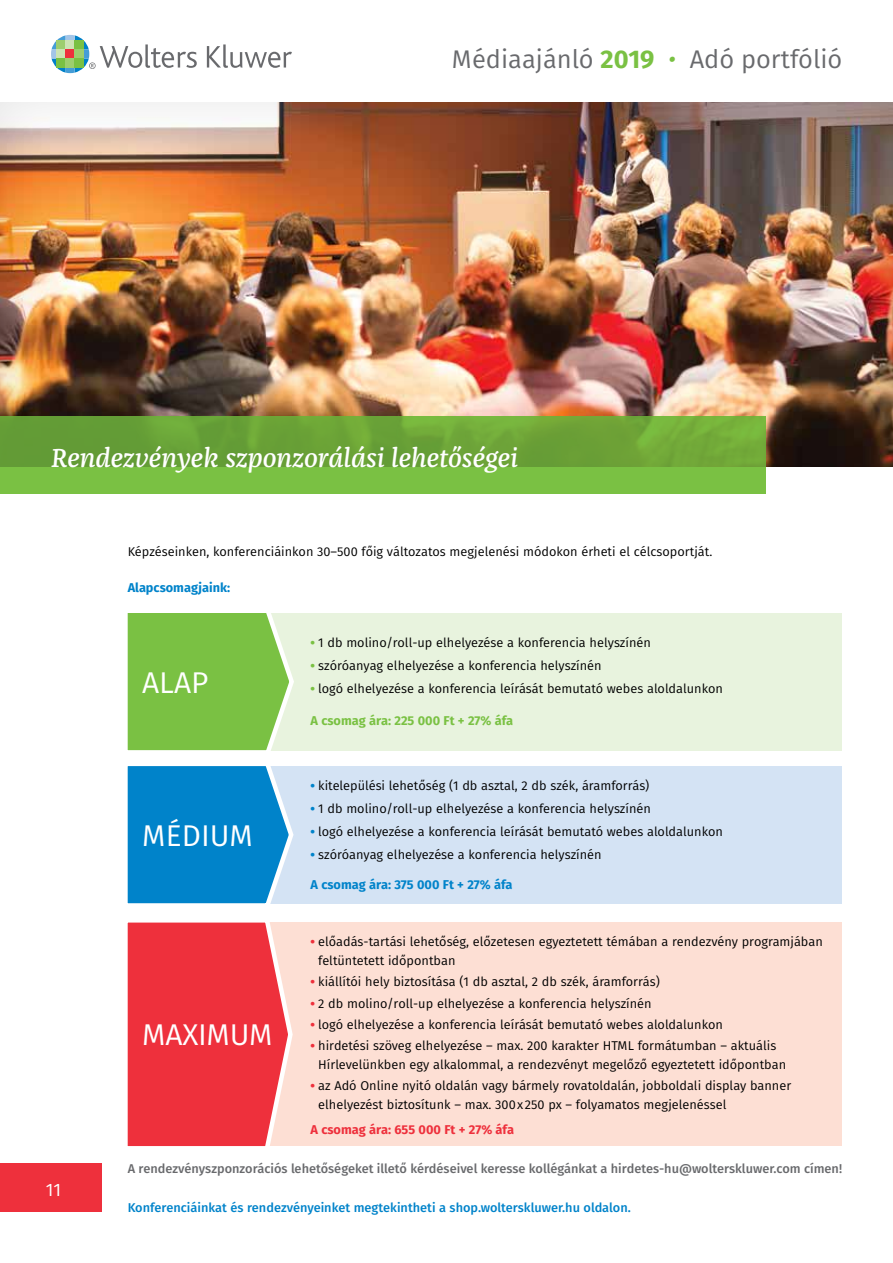
<style>
.page{position:relative;width:893px;height:1263px;background:#fff}
.page>*{position:absolute;margin:0;border:0;box-sizing:border-box;transform-origin:0 0}
.t1{font:30px "Fira Sans";letter-spacing:-.005em;color:#fff}
.t2{font:italic 500 27px "Franziska Pro";color:#fff}
.t3{font:25.5px "Fira Sans";color:#696a6d}
.t4{font:18px "Fira Sans";color:#fff}
.t5{font:12.75px/18.8px "Fira Sans";color:#000}
.t6{font:500 12.75px "Fira Sans";color:#696a6d}
.t7{font:500 12.75px "Fira Sans";color:#0083ca}
.t8{font:700 12.75px "Fira Sans";color:#0083ca}
.t9{font:700 12.75px "Fira Sans";color:#7ac143}
.t10{font:700 12.75px "Fira Sans";color:#ee303c}
.s1{font-weight:700;color:#7ac143}
.s2{font-style:italic;color:#7ac143}
.s3{font-weight:800;color:#7ac143}
.s4{font-weight:800;color:#0083ca}
.s5{font-weight:800;color:#ee303c}
</style>
<div class="page">
<svg style="left:207px;top:44px;width:85px;height:24px"></svg>
<svg style="left:51px;top:35px;width:146px;height:38px"></svg>
<div style="left:0;top:1163px;width:102px;height:49px;background:#ee303c"></div>
<div style="left:0;top:101px;width:893px;height:368px;background:#000;opacity:.1"></div>
<svg style="left:0;top:416px;width:765px;height:77px;background:#70ad3b"></svg>
<div style="left:128px;top:613px;width:714px;height:137px;background:#e8f3de"></div>
<div style="left:128px;top:766px;width:714px;height:137px;background:#d4e3f4"></div>
<div style="left:128px;top:922px;width:714px;height:224px;background:#fddfd4"></div>
<svg style="left:127px;top:613px;width:170px;height:534px;background:#9f877e"></svg>
<h3 class="t3" style="left:452px;top:40px;width:392px">Médiaajánló <span class="s1">2019</span> <span class="s2">•</span> Adó portfólió</h3>
<h2 class="t2" style="left:51px;top:441px;width:468px">Rendezvények szponzorálási lehetőségei</h2>
<p class="t5" style="left:128px;top:542px;width:586px">Képzéseinken, konferenciáinkon 30–500 főig változatos megjelenési módokon érheti el célcsoportját.</p>
<p class="t8" style="left:128px;top:576px;width:104px">Alapcsomagjaink:</p>
<h1 class="t1" style="left:142px;top:660px;width:68px">ALAP</h1>
<h1 class="t1" style="left:142px;top:813px;width:113px">MÉDIUM</h1>
<h1 class="t1" style="left:142px;top:1012px;width:132px">MAXIMUM</h1>
<p class="t5" style="left:311px;top:633px;width:342px"><span class="s3">•</span> 1 db molino/roll-up elhelyezése a konferencia helyszínén</p>
<p class="t5" style="left:311px;top:656px;width:293px"><span class="s3">•</span> szóróanyag elhelyezése a konferencia helyszínén</p>
<p class="t5" style="left:311px;top:679px;width:414px"><span class="s3">•</span> logó elhelyezése a konferencia leírását bemutató webes aloldalunkon</p>
<p class="t9" style="left:311px;top:710px;width:204px">A csomag ára: 225 000 Ft + 27% áfa</p>
<p class="t5" style="left:311px;top:776px;width:340px"><span class="s4">•</span> kitelepülési lehetőség (1 db asztal, 2 db szék, áramforrás)</p>
<p class="t5" style="left:311px;top:799px;width:342px"><span class="s4">•</span> 1 db molino/roll-up elhelyezése a konferencia helyszínén</p>
<p class="t5" style="left:311px;top:822px;width:414px"><span class="s4">•</span> logó elhelyezése a konferencia leírását bemutató webes aloldalunkon</p>
<p class="t5" style="left:311px;top:845px;width:293px"><span class="s4">•</span> szóróanyag elhelyezése a konferencia helyszínén</p>
<p class="t8" style="left:311px;top:874px;width:204px">A csomag ára: 375 000 Ft + 27% áfa</p>
<p class="t5" style="left:318px;top:932px;width:506px;text-indent:-8px"><span class="s5">•</span> előadás-tartási lehetőség, előzetesen egyeztetett témában a rendezvény programjában feltüntetett időpontban</p>
<p class="t5" style="left:311px;top:972px;width:351px"><span class="s5">•</span> kiállítói hely biztosítása (1 db asztal, 2 db szék, áramforrás)</p>
<p class="t5" style="left:311px;top:993px;width:343px"><span class="s5">•</span> 2 db molino/roll-up elhelyezése a konferencia helyszínén</p>
<p class="t5" style="left:311px;top:1015px;width:414px"><span class="s5">•</span> logó elhelyezése a konferencia leírását bemutató webes aloldalunkon</p>
<p class="t5" style="left:318px;top:1036px;width:469px;text-indent:-8px"><span class="s5">•</span> hirdetési szöveg elhelyezése – max. 200 karakter HTML formátumban – aktuális<br>Hírlevelünkben egy alkalommal, a rendezvényt megelőző egyeztetett időpontban</p>
<p class="t5" style="left:318px;top:1076px;width:475px;text-indent:-8px"><span class="s5">•</span> az Adó Online nyitó oldalán vagy bármely rovatoldalán, jobboldali display banner elhelyezést biztosítunk – max. 300x250 px – folyamatos megjelenéssel</p>
<p class="t10" style="left:311px;top:1118px;width:205px">A csomag ára: 655 000 Ft + 27% áfa</p>
<h3 class="t4" style="left:46px;top:1176px;width:17px">11</h3>
<p class="t6" style="left:128px;top:1158px;width:716px">A rendezvényszponzorációs lehetőségeket illető kérdéseivel keresse kollégánkat a hirdetes-hu@wolterskluwer.com címen!</p>
<p class="t7" style="left:128px;top:1197px;width:505px">Konferenciáinkat és rendezvényeinket megtekintheti a shop.wolterskluwer.hu oldalon.</p>
</div>
